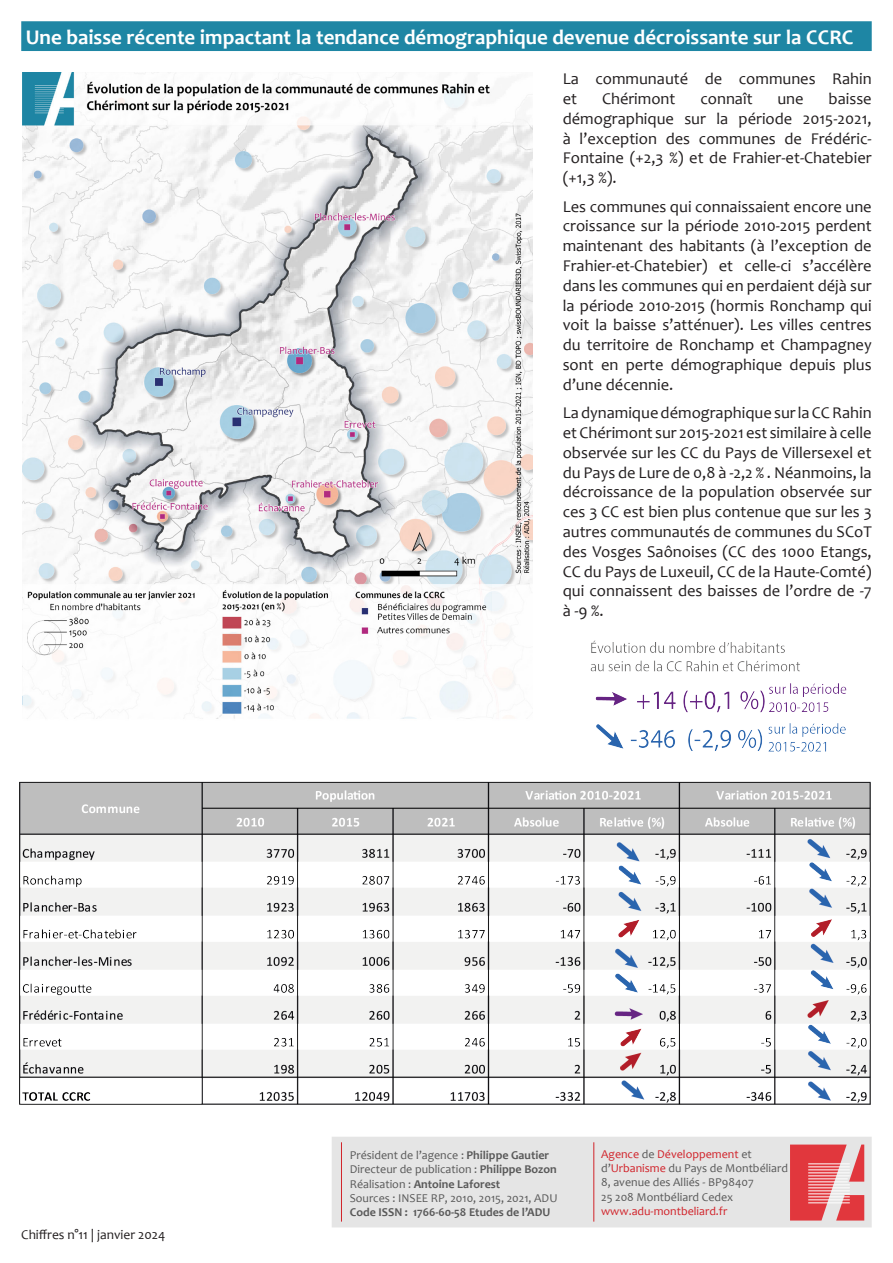
<style>
.page{position:relative;width:893px;height:1263px;background:#fff}
.page>*{position:absolute;margin:0;border:0;box-sizing:border-box;transform-origin:0 0}
.t1{font:700 21px "Candara";color:#fff}
.Texte{font:16.5px/19.8px "Candara";color:#231f20;text-align:justify}
.t2{font:13.5px "Candara";color:#231f20}
.Table_des_matière_-_petit_titre___résumé{font:12px "Candara";color:#595959}
.Table_des_matière_-_petit_titre___résumé-2{font:700 12px "Candara";color:#595959}
.Table_des_matière_-_petit_titre___résumé-3{font:12px "Candara";color:#d1232a}
.s1{font-weight:700}
.s2{font-weight:400}
.s3{color:#595959}
.s4{color:#d1232a}
</style>
<div class="page">
<div style="left:332px;top:1137px;width:540px;height:90px;background:#e5e5e5"></div>
<svg style="left:790px;top:1144px;width:74px;height:76px"></svg>
<hr style="left:808px;top:1163px;width:42px;height:1px;background:#fff">
<hr style="left:808px;top:1181px;width:40px;height:1px;background:#fff">
<hr style="left:808px;top:1184px;width:42px;height:1px;background:#fff">
<hr style="left:808px;top:1187px;width:42px;height:1px;background:#fff">
<hr style="left:808px;top:1190px;width:42px;height:1px;background:#fff">
<hr style="left:808px;top:1193px;width:42px;height:1px;background:#fff">
<hr style="left:808px;top:1196px;width:42px;height:1px;background:#fff">
<hr style="left:808px;top:1199px;width:42px;height:1px;background:#fff">
<hr style="left:808px;top:1178px;width:40px;height:1px;background:#fff">
<hr style="left:808px;top:1175px;width:42px;height:1px;background:#fff">
<hr style="left:808px;top:1172px;width:42px;height:1px;background:#fff">
<hr style="left:808px;top:1169px;width:42px;height:1px;background:#fff">
<hr style="left:808px;top:1166px;width:42px;height:1px;background:#fff">
<hr style="left:808px;top:1202px;width:42px;height:1px;background:#fff">
<hr style="left:594px;top:1142px;width:1px;height:79px;background:#d1232a">
<div style="left:21px;top:21px;width:851px;height:30px;background:#1e86a4;border:2px solid #1e86a4"></div>
<hr style="left:341px;top:1142px;width:1px;height:79px;background:#d1232a">
<img style="left:23px;top:72px;width:510px;height:647px">
<img style="left:20px;top:781px;width:850px;height:323px">
<img style="left:590px;top:640px;width:257px;height:112px">
<p class="t1" style="left:26px;top:24px;width:829px">Une baisse récente impactant la tendance démographique devenue décroissante sur la CCRC</p>
<p class="Texte" style="left:563px;top:69px;width:310px">La communauté de communes Rahin et</p>
<p class="Texte" style="left:563px;top:89px;width:310px;text-indent:266px">baisse démographique sur la période 2015-2021, à l’exception des communes de Frédéric-Fontaine (+2,3 %) et de Frahier-et-Chatebier (+1,3 %).</p>
<p class="Texte" style="left:563px;top:196px;width:311px">Les communes qui connaissaient encore une croissance sur la période 2010-2015 perdent maintenant des habitants (à l’exception de Frahier-et-Chatebier) et celle-ci s’accélère dans les communes qui en perdaient déjà sur la période 2010-2015 (hormis Ronchamp qui voit la baisse s’atténuer). Les villes centres du territoire de Ronchamp et Champagney sont en perte démographique depuis plus d’une décennie.</p>
<p class="Texte" style="left:563px;top:403px;width:310px">La dynamique démographique sur la CC Rahin et Chérimont sur 2015-2021 est similaire à celle observée sur les CC du Pays de Villersexel et du Pays de Lure de 0,8 à -2,2 % . Néanmoins, la décroissance de la population observée sur ces 3 CC est bien plus contenue que sur les 3 autres communautés de communes du SCoT des Vosges Saônoises (CC des 1000 Etangs, CC du Pays de Luxeuil, CC de la Haute-Comté) qui connaissent des baisses de l’ordre de -7 à -9 %.</p>
<p class="Texte" style="left:602px;top:89px;width:75px">Chérimont</p>
<p class="Texte" style="left:700px;top:89px;width:54px">connaît</p>
<p class="Texte" style="left:777px;top:89px;width:28px">une</p>
<p class="t2" style="left:21px;top:1226px;width:145px">Chiffres n°11 | janvier 2024</p>
<p class="Table_des_matière_-_petit_titre___résumé" style="left:350px;top:1147px;width:201px">Président de l’agence : <span class="s1">Philippe Gautier</span></p>
<p class="Table_des_matière_-_petit_titre___résumé" style="left:350px;top:1162px;width:208px">Directeur de publication : <span class="s1">Philippe Bozon</span></p>
<p class="Table_des_matière_-_petit_titre___résumé-2" style="left:350px;top:1176px;width:152px"><span class="s2">Réalisation :</span> Antoine Laforest</p>
<p class="Table_des_matière_-_petit_titre___résumé" style="left:350px;top:1190px;width:209px">Sources : INSEE RP, 2010, 2015, 2021, ADU</p>
<p class="Table_des_matière_-_petit_titre___résumé-2" style="left:350px;top:1205px;width:202px">Code ISSN : 1766-60-58 Etudes de l’ADU</p>
<p class="Table_des_matière_-_petit_titre___résumé-3" style="left:601px;top:1146px;width:152px">Agence <span class="s3">de</span> Développement <span class="s3">et</span></p>
<p class="Table_des_matière_-_petit_titre___résumé" style="left:601px;top:1160px;width:188px">d’<span class="s4">Urbanisme</span> du Pays de Montbéliard</p>
<p class="Table_des_matière_-_petit_titre___résumé" style="left:601px;top:1175px;width:154px">8, avenue des Alliés - BP98407</p>
<p class="Table_des_matière_-_petit_titre___résumé" style="left:601px;top:1189px;width:134px">25 208 Montbéliard Cedex</p>
<p class="Table_des_matière_-_petit_titre___résumé-3" style="left:601px;top:1204px;width:128px">www.adu-montbeliard.fr</p>
</div>
